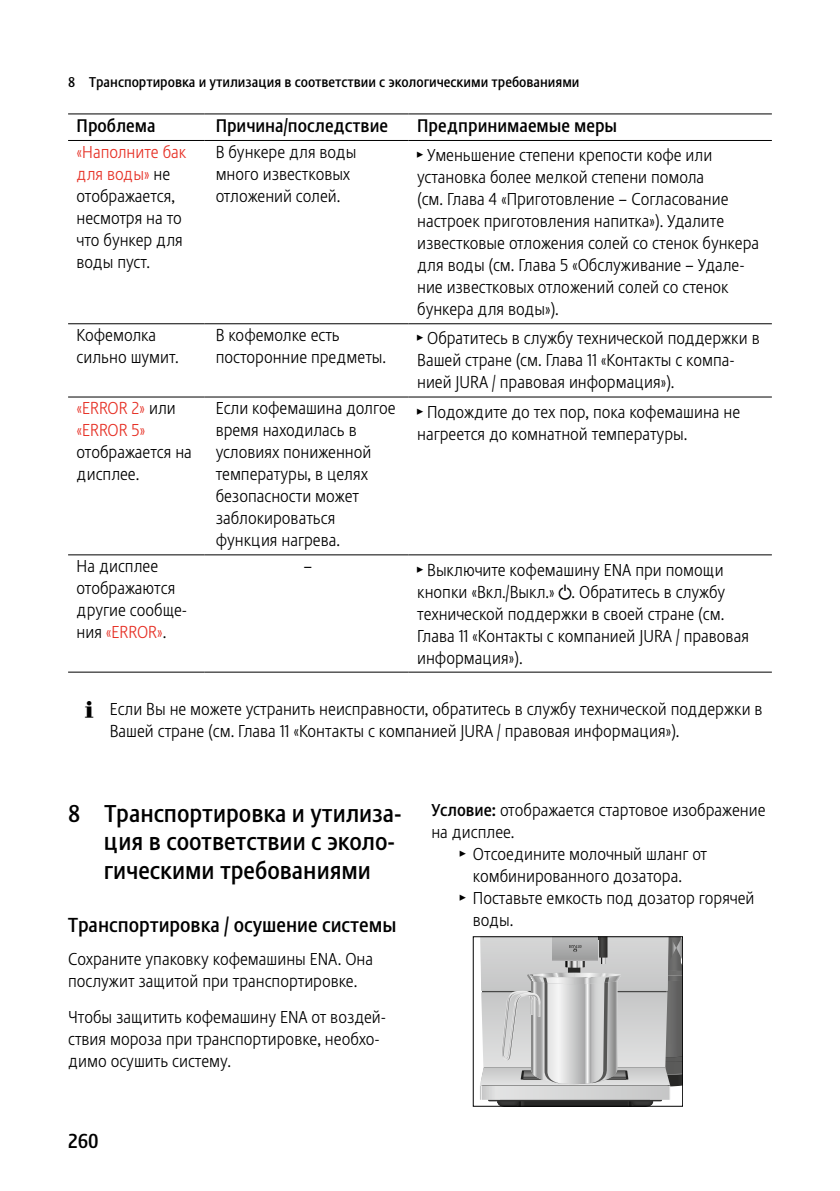
<style>
.page{position:relative;width:840px;height:1191px;background:#fff}
.page>*{position:absolute;margin:0;border:0;box-sizing:border-box;transform-origin:0 0}
.t1{font:24px/28.8px "Stalemate Pro 2 J Medium";color:#000}
.t2{font:20px "Stalemate Pro 2 J Medium";color:#000}
.t3{font:18px "Stalemate Pro 2 J Medium";color:#000}
.t4{font:17px/22px "Stalemate Pro 2 J Light";color:#000}
.t5{font:17px/22px "Stalemate Pro 2 J Light";color:#e63025}
.t6{font:14px "Stalemate Pro 2 J Medium";color:#000}
.s1{color:#e63025}
.s2{font-family:"Jura Pict 2006"}
.s3{color:#000}
.s4{font-family:"Stalemate Pro 2 J Medium"}
</style>
<div class="page">
<hr style="left:68px;top:113px;width:136px;height:1px;background:#000">
<hr style="left:68px;top:140px;width:136px;height:1px;background:#000">
<hr style="left:204px;top:113px;width:204px;height:1px;background:#000">
<hr style="left:204px;top:140px;width:204px;height:1px;background:#000">
<hr style="left:408px;top:113px;width:363px;height:1px;background:#000">
<hr style="left:408px;top:140px;width:363px;height:1px;background:#000">
<hr style="left:68px;top:323px;width:136px;height:1px;background:#000">
<hr style="left:204px;top:323px;width:204px;height:1px;background:#000">
<hr style="left:408px;top:323px;width:363px;height:1px;background:#000">
<hr style="left:68px;top:396px;width:136px;height:1px;background:#000">
<hr style="left:204px;top:396px;width:204px;height:1px;background:#000">
<hr style="left:408px;top:396px;width:363px;height:1px;background:#000">
<hr style="left:68px;top:554px;width:136px;height:1px;background:#000">
<hr style="left:68px;top:671px;width:136px;height:1px;background:#000">
<hr style="left:204px;top:554px;width:204px;height:1px;background:#000">
<hr style="left:204px;top:671px;width:204px;height:1px;background:#000">
<hr style="left:408px;top:554px;width:363px;height:1px;background:#000">
<hr style="left:408px;top:671px;width:363px;height:1px;background:#000">
<svg style="left:480px;top:938px;width:200px;height:166px;background:#c3c3c4"></svg>
<div style="left:472px;top:936px;width:210px;height:170px;border:1px solid #000"></div>
<p class="t6" style="left:68px;top:73px;width:512px">8 Транспортировка и утилизация в соответствии с экологическими требованиями</p>
<p class="t3" style="left:77px;top:115px;width:80px">Проблема</p>
<p class="t3" style="left:215px;top:115px;width:174px">Причина/последствие</p>
<p class="t3" style="left:417px;top:115px;width:201px">Предпринимаемые меры</p>
<p class="t4" style="left:77px;top:141px;width:111px"><span class="s1">«Наполните бак для воды»</span> не отображается, несмотря на то что бункер для воды пуст.</p>
<p class="t4" style="left:215px;top:141px;width:142px">В бункере для воды много известковых отложений солей.</p>
<p class="t4" style="left:417px;top:144px;width:343px"><span class="s2">T</span> Уменьшение степени крепости кофе или установка более мелкой степени помола<br>(см. Глава 4 «Приготовление – Согласование настроек приготовления напитка»). Удалите известковые отложения солей со стенок бункера для воды (см. Глава 5 «Обслуживание – Удале&shy;ние известковых отложений солей со стенок бункера для воды»).</p>
<p class="t4" style="left:77px;top:324px;width:104px">Кофемолка сильно шумит.</p>
<p class="t4" style="left:215px;top:324px;width:172px">В кофемолке есть посторонние предметы.</p>
<p class="t4" style="left:417px;top:327px;width:344px"><span class="s2">T</span> Обратитесь в службу технической поддержки в<br>Вашей стране (см. Глава 11 «Контакты с компа&shy;нией JURA / правовая информация»).</p>
<p class="t5" style="left:77px;top:397px;width:101px">«ERROR 2» <span class="s3">или </span>«ERROR 5»</p>
<p class="t4" style="left:77px;top:441px;width:117px">отображается на дисплее.</p>
<p class="t4" style="left:215px;top:397px;width:181px">Если кофемашина долгое время находилась в условиях пониженной температуры, в целях безопасности может заблокироваться функция нагрева.</p>
<p class="t4" style="left:417px;top:401px;width:324px"><span class="s2">T</span> Подождите до тех пор, пока кофемашина не нагреется до комнатной температуры.</p>
<p class="t4" style="left:77px;top:555px;width:112px">На дисплее отображаются другие сообще&shy;ния <span class="s1">«ERROR»</span>.</p>
<p class="t4" style="left:303px;top:555px;width:10px">–</p>
<p class="t4" style="left:417px;top:558px;width:333px"><span class="s2">T</span> Выключите кофемашину ENA при помощи кнопки «Вкл./Выкл.» <span class="s2">Q</span>. Обратитесь в службу технической поддержки в своей стране (см.<br>Глава 11 «Контакты с компанией JURA / правовая информация»).</p>
<p class="t4" style="left:110px;top:698px;width:654px;text-indent:-24px"><span class="s2">E</span> Если Вы не можете устранить неисправности, обратитесь в службу технической поддержки в<br>Вашей стране (см. Глава 11 «Контакты с компанией JURA / правовая информация»).</p>
<h1 class="t1" style="left:104px;top:799px;width:299px;text-indent:-36px">8 Транспортировка и утилиза&shy;ция в соответствии с эколо&shy;гическими требованиями</h1>
<p class="t2" style="left:68px;top:912px;width:329px">Транспортировка / осушение системы</p>
<p class="t4" style="left:68px;top:948px;width:306px">Сохраните упаковку кофемашины ENA. Она послужит защитой при транспортировке.</p>
<p class="t4" style="left:68px;top:1006px;width:319px">Чтобы защитить кофемашину ENA от воздей&shy;ствия мороза при транспортировке, необхо&shy;димо осушить систему.</p>
<p class="t2" style="left:68px;top:1129px;width:32px">260</p>
<p class="t4" style="left:431px;top:799px;width:335px"><span class="s4">Условие:</span> отображается стартовое изображение</p>
<p class="t4" style="left:431px;top:821px;width:85px">на дисплее.</p>
<p class="t4" style="left:459px;top:843px;width:249px"><span class="s2">T</span> Отсоедините молочный шланг от</p>
<p class="t4" style="left:472px;top:865px;width:210px">комбинированного дозатора.</p>
<p class="t4" style="left:459px;top:887px;width:296px"><span class="s2">T</span> Поставьте емкость под дозатор горячей</p>
<p class="t4" style="left:472px;top:909px;width:42px">воды.</p>
</div>
